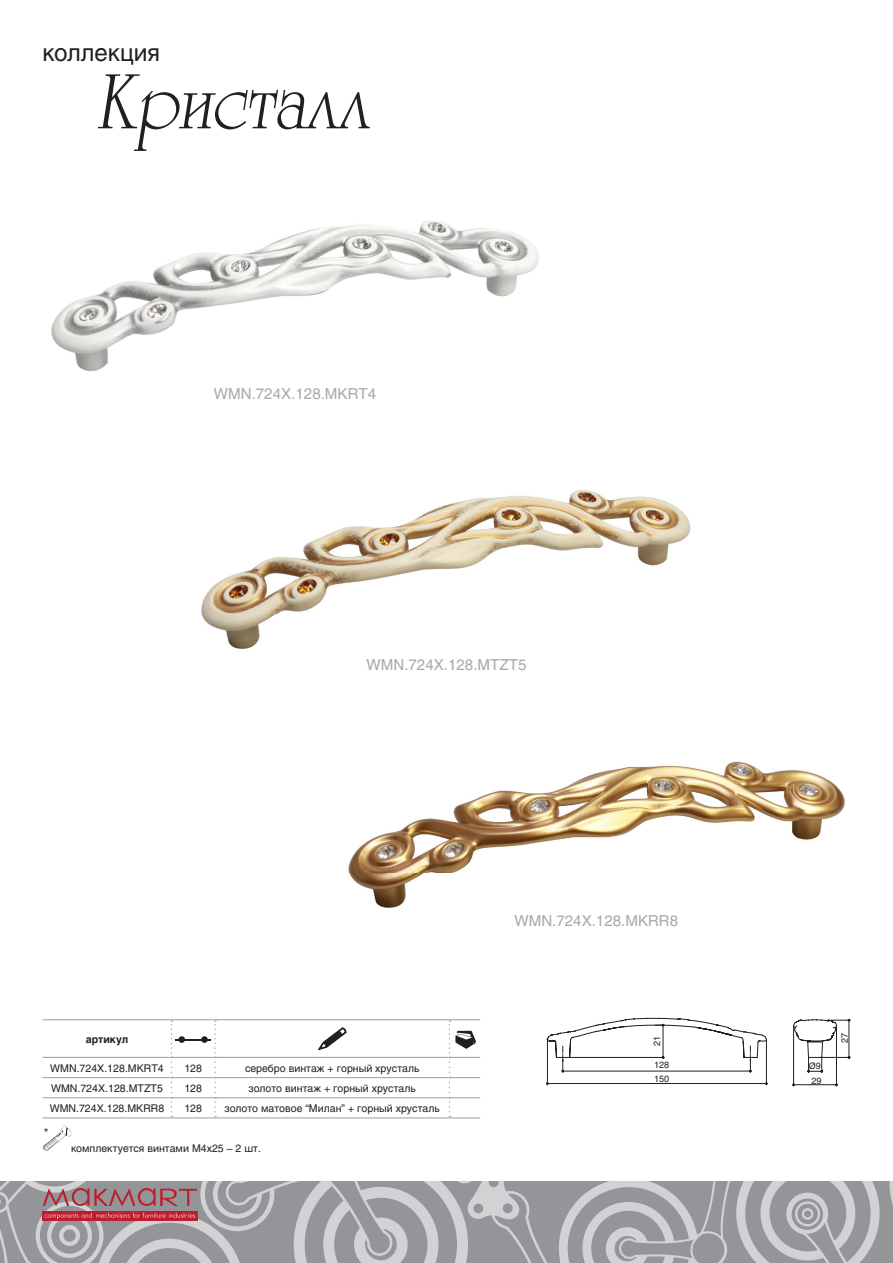
<style>
.page{position:relative;width:893px;height:1263px;background:#fff}
.page>*{position:absolute;margin:0;border:0;box-sizing:border-box;transform-origin:0 0}
.t1{font:24px "Helios";color:#231f20}
.t2{font:15px "Helios";color:#a8a9ad}
.t3{font:12px "Helios";color:#231f20}
.t4{font:10.5px "Helios";color:#231f20}
.t5{font:700 10.5px "Helios";color:#231f20}
.t6{font:9px/13.6px "Helios";color:#231f20}
.t7{font:9px "Arial";color:#231f20}
.s1{font-family:"Helios"}
</style>
<div class="page">
<svg style="left:888px;top:1181px;width:5px;height:82px"></svg>
<svg style="left:0;top:1181px;width:881px;height:82px;background:#a6a3a6"></svg>
<svg style="left:98px;top:74px;width:272px;height:77px"></svg>
<hr style="left:793px;top:1026px;width:1px;height:60px;background:#231f20">
<hr style="left:836px;top:1026px;width:1px;height:60px;background:#231f20">
<hr style="left:794px;top:1084px;width:42px;height:1px;background:#231f20">
<svg style="left:793px;top:1019px;width:57px;height:54px"></svg>
<hr style="left:547px;top:1039px;width:1px;height:46px;background:#231f20">
<hr style="left:766px;top:1040px;width:1px;height:45px;background:#231f20">
<hr style="left:547px;top:1083px;width:219px;height:1px;background:#231f20">
<svg style="left:547px;top:1018px;width:220px;height:54px"></svg>
<img style="left:201px;top:490px;width:490px;height:159px">
<img style="left:51px;top:220px;width:488px;height:152px">
<img style="left:348px;top:761px;width:497px;height:147px">
<hr style="left:43px;top:1019px;width:128px;height:1px;background:#a8a9ad">
<hr style="left:171px;top:1019px;width:44px;height:1px;background:#a8a9ad">
<hr style="left:215px;top:1019px;width:234px;height:1px;background:#a8a9ad">
<hr style="left:449px;top:1019px;width:31px;height:1px;background:#a8a9ad">
<hr style="left:43px;top:1057px;width:128px;height:1px;background:#a8a9ad">
<hr style="left:172px;top:1057px;width:42px;height:1px;background:#a8a9ad">
<hr style="left:216px;top:1057px;width:233px;height:1px;background:#a8a9ad">
<hr style="left:450px;top:1057px;width:30px;height:1px;background:#a8a9ad">
<hr style="left:43px;top:1077px;width:128px;height:1px;background:#a8a9ad">
<hr style="left:43px;top:1097px;width:128px;height:1px;background:#a8a9ad">
<hr style="left:43px;top:1117px;width:128px;height:1px;background:#a8a9ad">
<hr style="left:172px;top:1077px;width:42px;height:1px;background:#a8a9ad">
<hr style="left:172px;top:1097px;width:42px;height:1px;background:#a8a9ad">
<hr style="left:171px;top:1117px;width:44px;height:1px;background:#a8a9ad">
<hr style="left:216px;top:1077px;width:233px;height:1px;background:#a8a9ad">
<hr style="left:450px;top:1077px;width:30px;height:1px;background:#a8a9ad">
<hr style="left:216px;top:1097px;width:233px;height:1px;background:#a8a9ad">
<hr style="left:450px;top:1097px;width:30px;height:1px;background:#a8a9ad">
<hr style="left:215px;top:1117px;width:234px;height:1px;background:#a8a9ad">
<hr style="left:449px;top:1117px;width:31px;height:1px;background:#a8a9ad">
<svg style="left:171px;top:1020px;width:1px;height:97px"></svg>
<svg style="left:214px;top:1020px;width:2px;height:97px"></svg>
<div style="left:201px;top:1036px;width:7px;height:7px;background:#231f20;border-radius:50%"></div>
<div style="left:178px;top:1036px;width:7px;height:7px;background:#231f20;border-radius:50%"></div>
<hr style="left:176px;top:1039px;width:35px;height:1px;background:#231f20">
<svg style="left:318px;top:1028px;width:28px;height:22px"></svg>
<svg style="left:449px;top:1020px;width:27px;height:97px"></svg>
<svg style="left:43px;top:1126px;width:28px;height:25px"></svg>
<h1 class="t1" style="left:43px;top:38px;width:119px">коллекция</h1>
<h2 class="t2" style="left:214px;top:384px;width:164px">WMN.724X.128.MKRT4</h2>
<h2 class="t2" style="left:367px;top:655px;width:161px">WMN.724X.128.MTZT5</h2>
<h2 class="t2" style="left:514px;top:912px;width:165px">WMN.724X.128.MKRR8</h2>
<p class="t5" style="left:86px;top:1033px;width:44px">артикул</p>
<p class="t4" style="left:50px;top:1061px;width:115px">WMN.724X.128.MKRT4</p>
<p class="t4" style="left:184px;top:1061px;width:19px">128</p>
<p class="t4" style="left:245px;top:1061px;width:176px">серебро винтаж + горный хрусталь</p>
<p class="t4" style="left:51px;top:1082px;width:113px">WMN.724X.128.MTZT5</p>
<p class="t4" style="left:184px;top:1082px;width:19px">128</p>
<p class="t4" style="left:249px;top:1082px;width:169px">золото винтаж + горный хрусталь</p>
<p class="t4" style="left:50px;top:1102px;width:116px">WMN.724X.128.MKRR8</p>
<p class="t4" style="left:184px;top:1102px;width:19px">128</p>
<p class="t4" style="left:225px;top:1102px;width:217px">золото матовое “Милан” + горный хрусталь</p>
<p class="t4" style="left:71px;top:1141px;width:191px">комплектуется винтами М4х25 – 2 шт.</p>
<p class="t3" style="left:44px;top:1125px;width:6px">*</p>
<p class="t6" style="left:650px;top:1046px;width:12px;rotate:-90deg">21</p>
<p class="t6" style="left:838px;top:1043px;width:12px;rotate:-90deg">27</p>
<p class="t6" style="left:654px;top:1058px;width:17px">128<br>150</p>
<p class="t7" style="left:809px;top:1060px;width:14px">Ø<span class="s1">9</span></p>
<p class="t6" style="left:811px;top:1073px;width:12px">29</p>
</div>
